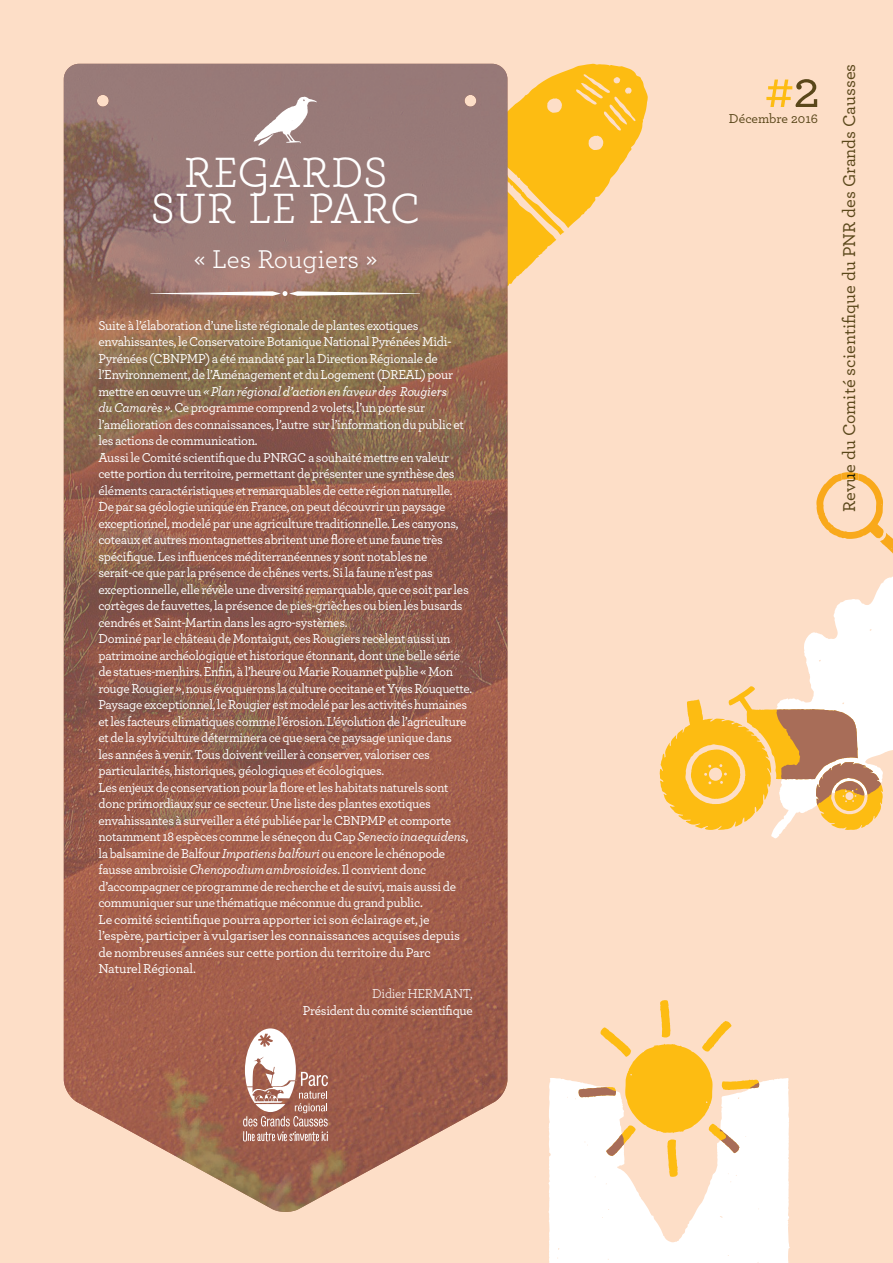
<style>
.page{position:relative;width:893px;height:1263px;background:#fddec7}
.page>*{position:absolute;margin:0;border:0;box-sizing:border-box;transform-origin:0 0}
.t1{font:500 54px "Archer";color:#fdbc12}
.t2{font:200 45px/36px "Grands Causses Pro";color:#fff;text-align:center}
.t3{font:27px "Archer";color:#fff}
.t4{font:500 18px "Archer";color:#1f1f05}
.t5{font:500 13.5px/16.5px "Archer";letter-spacing:-.02em;color:#fff}
.t6{font:13.5px "Archer";letter-spacing:-.02em;color:#fff}
.t7{font:500 13.5px "Archer";color:#5a471a}
.s1{font-style:italic}
.s2{color:#5a471a}
</style>
<div class="page">
<svg style="left:659px;top:576px;width:234px;height:263px"></svg>
<svg style="left:507px;top:64px;width:141px;height:222px;fill:#fdbc12"></svg>
<img style="left:64px;top:64px;width:443px;height:1044px">
<img style="left:88px;top:1108px;width:396px;height:52px">
<img style="left:183px;top:1160px;width:206px;height:52px">
<svg style="left:150px;top:291px;width:270px;height:5px"></svg>
<svg style="left:816px;top:472px;width:67px;height:67px"></svg>
<svg style="left:243px;top:1028px;width:85px;height:113px"></svg>
<svg style="left:253px;top:97px;width:64px;height:49px"></svg>
<svg style="left:548px;top:1000px;width:242px;height:263px"></svg>
<h2 class="t2" style="left:150px;top:157px;width:272px">REGARDS<br>SUR LE PARC</h2>
<h3 class="t3" style="left:194px;top:241px;width:185px">« Les Rougiers »</h3>
<p class="t5" style="left:99px;top:316px;width:375px">Suite à l’élaboration d’une liste régionale de plantes exotiques envahissantes, le Conservatoire Botanique National Pyrénées Midi-Pyrénées (CBNPMP) a été mandaté par la Direction Régionale de l’Environnement, de l’Aménagement et du Logement (DREAL) pour mettre en œuvre un <span class="s1">« Plan régional d’action en faveur des Rougiers<br>du Camarès »</span>. Ce programme comprend 2 volets, l’un porte sur l’amélioration des connaissances, l’autre sur l’information du public et les actions de communication.<br>Aussi le Comité scientifique du PNRGC a souhaité mettre en valeur cette portion du territoire, permettant de présenter une synthèse des éléments caractéristiques et remarquables de cette région naturelle.<br>De par sa géologie unique en France, on peut découvrir un paysage exceptionnel, modelé par une agriculture traditionnelle. Les canyons, coteaux et autres montagnettes abritent une flore et une faune très spécifique. Les influences méditerranéennes y sont notables ne serait-ce que par la présence de chênes verts. Si la faune n’est pas exceptionnelle, elle révèle une diversité remarquable, que ce soit par les cortèges de fauvettes, la présence de pies-grièches ou bien les busards cendrés et Saint-Martin dans les agro-systèmes.<br>Dominé par le château de Montaigut, ces Rougiers recèlent aussi un patrimoine archéologique et historique étonnant, dont une belle série de statues-menhirs. Enfin, à l’heure ou Marie Rouannet publie « Mon rouge Rougier », nous évoquerons la culture occitane et Yves Rouquette.<br>Paysage exceptionnel, le Rougier est modelé par les activités humaines et les facteurs climatiques comme l’érosion. L’évolution de l’agriculture et de la sylviculture déterminera ce que sera ce paysage unique dans<br>les années à venir. Tous doivent veiller à conserver, valoriser ces particularités, historiques, géologiques et écologiques.<br>Les enjeux de conservation pour la flore et les habitats naturels sont donc primordiaux sur ce secteur. Une liste des plantes exotiques envahissantes à surveiller a été publiée par le CBNPMP et comporte notamment 18 espèces comme le séneçon du Cap <span class="s1">Senecio inaequidens</span>, la balsamine de Balfour <span class="s1">Impatiens balfouri</span> ou encore le chénopode fausse ambroisie <span class="s1">Chenopodium ambrosioides</span>. Il convient donc d’accompagner ce programme de recherche et de suivi, mais aussi de communiquer sur une thématique méconnue du grand public.<br>Le comité scientifique pourra apporter ici son éclairage et, je l’espère, participer à vulgariser les connaissances acquises depuis de nombreuses années sur cette portion du territoire du Parc Naturel Régional.</p>
<p class="t6" style="left:372px;top:984px;width:102px">Didier HERMANT,</p>
<p class="t5" style="left:303px;top:1001px;width:171px">Président du comité scientifique</p>
<h1 class="t1" style="left:765px;top:50px;width:56px">#<span class="s2">2</span></h1>
<p class="t7" style="left:729px;top:109px;width:91px">Décembre 2016</p>
<h3 class="t4" style="left:836px;top:512px;width:449px;rotate:-90deg">Revue du Comité scientifique du PNR des Grands Causses</h3>
</div>
